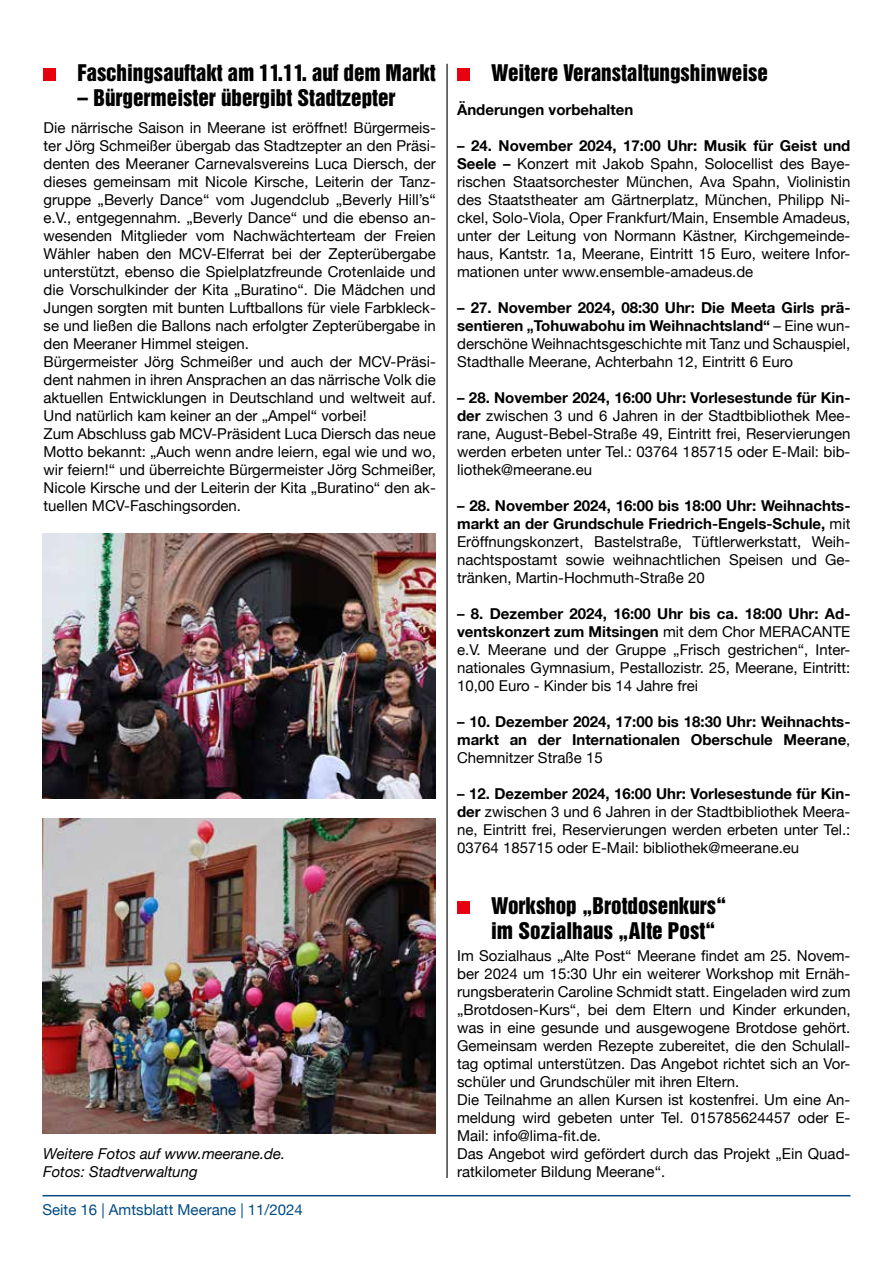
<style>
.page{position:relative;width:893px;height:1263px;background:#fff}
.page>*{position:absolute;margin:0;border:0;box-sizing:border-box;transform-origin:0 0}
.t1{font:21px/25.2px "Helvetica Inserat LT Std";color:#000}
.t2{font:15px/18px "Helvetica Neue";color:#000;text-align:justify}
.t3{font:700 15px/18px "Helvetica Neue LT";color:#000}
.t4{font:italic 15px/18px "Helvetica Neue LT";color:#000}
.t5{font:15px "Helvetica Neue";color:#004b83}
.s1{font-family:"Helvetica Neue LT";font-weight:700}
.s2{font-family:"Helvetica Neue";font-weight:400}
</style>
<div class="page">
<hr style="left:43px;top:1195px;width:807px;height:1px;background:#004b83">
<hr style="left:446px;top:64px;width:2px;height:1114px;background:#000">
<img style="left:43px;top:534px;width:393px;height:264px">
<div style="left:44px;top:68px;width:12px;height:13px;background:#e7000e"></div>
<div style="left:457px;top:68px;width:13px;height:13px;background:#e7000e"></div>
<div style="left:457px;top:901px;width:13px;height:13px;background:#e7000e"></div>
<img style="left:43px;top:819px;width:392px;height:314px">
<h1 class="t1" style="left:78px;top:60px;width:360px">Faschingsauftakt am 11.11. auf dem Markt</h1>
<h1 class="t1" style="left:78px;top:85px;width:319px">– Bürgermeister übergibt Stadtzepter</h1>
<p class="t2" style="left:44px;top:118px;width:394px;text-align:left">Die närrische Saison in Meerane ist eröffnet! Bürgermeis&shy;ter Jörg Schmeißer übergab das Stadtzepter an den Präsi&shy;denten des Meeraner Carnevalsvereins Luca Diersch, der dieses gemeinsam mit Nicole Kirsche, Leiterin der Tanz&shy;gruppe „Beverly Dance“ vom Jugendclub „Beverly Hill’s“ e.V., entgegennahm. „Beverly Dance“ und die ebenso an&shy;wesenden Mitglieder vom Nachwächterteam der Freien Wähler haben den MCV-Elferrat bei der Zepterübergabe unterstützt, ebenso die Spielplatzfreunde Crotenlaide und die Vorschulkinder der Kita „Buratino“. Die Mädchen und Jungen sorgten mit bunten Luftballons für viele Farbkleck&shy;se und ließen die Ballons nach erfolgter Zepterübergabe in den Meeraner Himmel steigen.<br>Bürgermeister Jörg Schmeißer und auch der MCV-Präsi&shy;dent nahmen in ihren Ansprachen an das närrische Volk die aktuellen Entwicklungen in Deutschland und weltweit auf.<br>Und natürlich kam keiner an der „Ampel“ vorbei!<br>Zum Abschluss gab MCV-Präsident Luca Diersch das neue Motto bekannt: „Auch wenn andre leiern, egal wie und wo, wir feiern!“ und überreichte Bürgermeister Jörg Schmeißer, Nicole Kirsche und der Leiterin der Kita „Buratino“ den ak&shy;tuellen MCV-Faschingsorden.</p>
<p class="t4" style="left:43px;top:1144px;width:244px">Weitere Fotos auf www.meerane.de.<br>Fotos: Stadtverwaltung</p>
<p class="t5" style="left:43px;top:1200px;width:262px">Seite 16 | Amtsblatt Meerane | 11/2024</p>
<h1 class="t1" style="left:491px;top:60px;width:278px">Weitere Veranstaltungshinweise</h1>
<p class="t3" style="left:457px;top:100px;width:178px">Änderungen vorbehalten</p>
<p class="t3" style="left:457px;top:136px;width:395px">– 24. November 2024, 17:00 Uhr: Musik für Geist und</p>
<p class="t2" style="left:457px;top:154px;width:395px"><span class="s1">Seele –</span> Konzert mit Jakob Spahn, Solocellist des Baye&shy;rischen Staatsorchester München, Ava Spahn, Violinistin des Staatstheater am Gärtnerplatz, München, Philipp Ni&shy;ckel, Solo-Viola, Oper Frankfurt/Main, Ensemble Amadeus, unter der Leitung von Normann Kästner, Kirchgemeinde&shy;haus, Kantstr. 1a, Meerane, Eintritt 15 Euro, weitere Infor&shy;mationen unter www.ensemble-amadeus.de</p>
<p class="t3" style="left:457px;top:298px;width:395px">– 27. November 2024, 08:30 Uhr: Die Meeta Girls prä&shy;sentieren „Tohuwabohu im Weihnachtsland“ <span class="s2">– Eine wun-</span></p>
<p class="t2" style="left:457px;top:334px;width:395px">derschöne Weihnachtsgeschichte mit Tanz und Schauspiel,<br>Stadthalle Meerane, Achterbahn 12, Eintritt 6 Euro</p>
<p class="t3" style="left:457px;top:388px;width:395px">– 28. November 2024, 16:00 Uhr: Vorlesestunde für Kin-</p>
<p class="t2" style="left:457px;top:406px;width:395px"><span class="s1">der</span> zwischen 3 und 6 Jahren in der Stadtbibliothek Mee&shy;rane, August-Bebel-Straße 49, Eintritt frei, Reservierungen werden erbeten unter Tel.: 03764 185715 oder E-Mail: bib&shy;liothek@meerane.eu</p>
<p class="t3" style="left:457px;top:496px;width:395px">– 28. November 2024, 16:00 bis 18:00 Uhr: Weihnachts&shy;markt an der Grundschule Friedrich-Engels-Schule, <span class="s2">mit</span></p>
<p class="t2" style="left:457px;top:532px;width:395px">Eröffnungskonzert, Bastelstraße, Tüftlerwerkstatt, Weih&shy;nachtspostamt sowie weihnachtlichen Speisen und Ge&shy;tränken, Martin-Hochmuth-Straße 20</p>
<p class="t3" style="left:457px;top:604px;width:395px">– 8. Dezember 2024, 16:00 Uhr bis ca. 18:00 Uhr: Ad&shy;ventskonzert zum Mitsingen <span class="s2">mit dem Chor MERACANTE</span></p>
<p class="t2" style="left:457px;top:640px;width:395px">e.V. Meerane und der Gruppe „Frisch gestrichen“, Inter&shy;nationales Gymnasium, Pestallozistr. 25, Meerane, Eintritt:<br>10,00 Euro - Kinder bis 14 Jahre frei</p>
<p class="t3" style="left:457px;top:712px;width:395px">– 10. Dezember 2024, 17:00 bis 18:30 Uhr: Weihnachts&shy;markt an der Internationalen Oberschule Meerane<span class="s2">,</span></p>
<p class="t2" style="left:457px;top:748px;width:147px">Chemnitzer Straße 15</p>
<p class="t3" style="left:457px;top:784px;width:395px">– 12. Dezember 2024, 16:00 Uhr: Vorlesestunde für Kin-</p>
<p class="t2" style="left:457px;top:802px;width:395px"><span class="s1">der</span> zwischen 3 und 6 Jahren in der Stadtbibliothek Meera&shy;ne, Eintritt frei, Reservierungen werden erbeten unter Tel.:<br>03764 185715 oder E-Mail: bibliothek@meerane.eu</p>
<h1 class="t1" style="left:491px;top:893px;width:237px">Workshop „Brotdosenkurs“ im Sozialhaus „Alte Post“</h1>
<p class="t2" style="left:457px;top:946px;width:395px;text-align:left">Im Sozialhaus „Alte Post“ Meerane findet am 25. Novem&shy;ber 2024 um 15:30 Uhr ein weiterer Workshop mit Ernäh&shy;rungsberaterin Caroline Schmidt statt. Eingeladen wird zum „Brotdosen-Kurs“, bei dem Eltern und Kinder erkunden, was in eine gesunde und ausgewogene Brotdose gehört.<br>Gemeinsam werden Rezepte zubereitet, die den Schulall&shy;tag optimal unterstützen. Das Angebot richtet sich an Vor&shy;schüler und Grundschüler mit ihren Eltern.<br>Die Teilnahme an allen Kursen ist kostenfrei. Um eine An&shy;meldung wird gebeten unter Tel. 015785624457 oder E-Mail: info@lima-fit.de.<br>Das Angebot wird gefördert durch das Projekt „Ein Quad&shy;ratkilometer Bildung Meerane“.</p>
</div>
